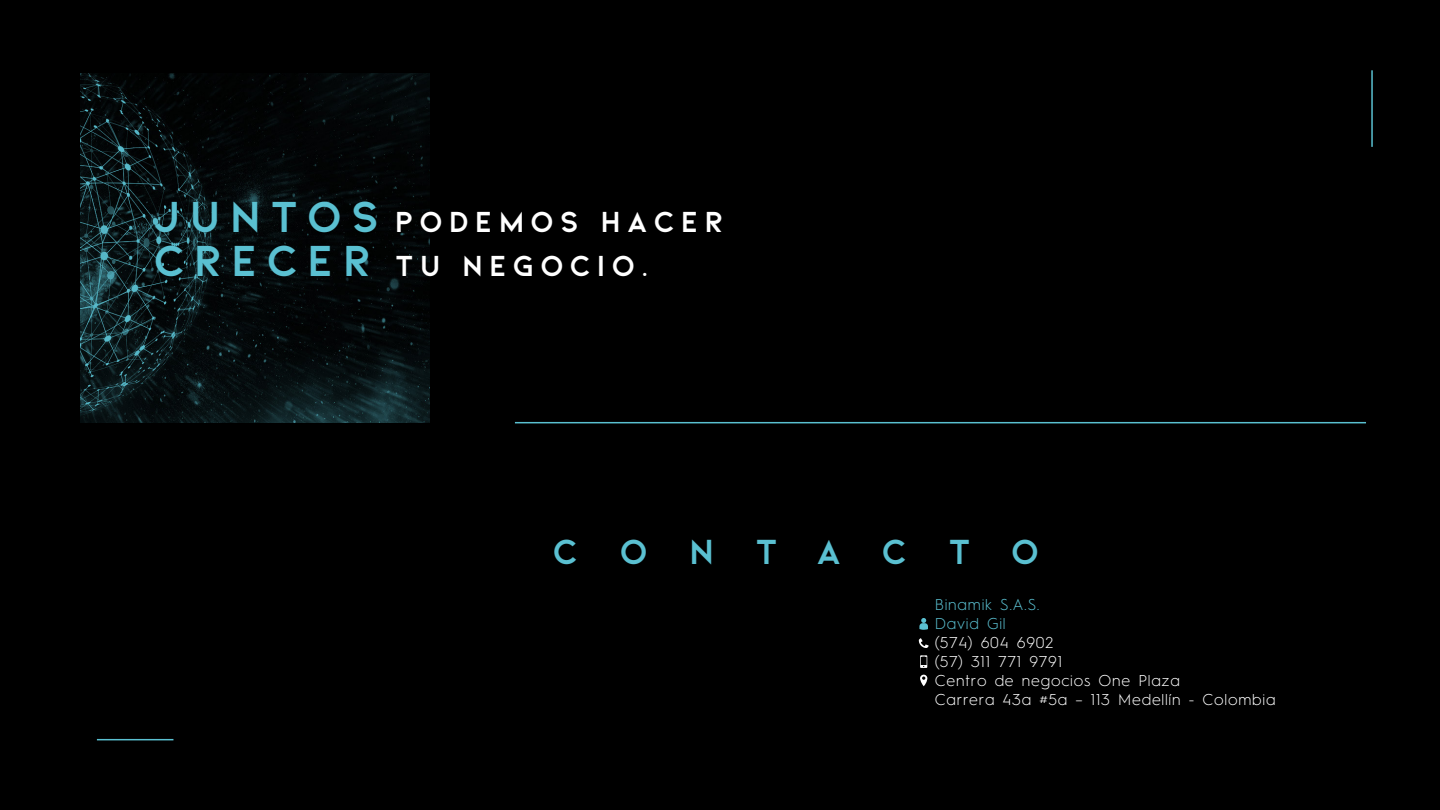
<style>
.page{position:relative;width:1440px;height:810px;background:#000}
.page>*{position:absolute;margin:0;border:0;box-sizing:border-box;transform-origin:0 0}
.t1{font:700 36.75px "Kiona";letter-spacing:1.125em;color:#5ac0d1}
.t2{font:700 30.6px/44.4px "Kiona";letter-spacing:.2em;color:#fff}
.t3{font:300 15.75px/18.9px "Hurme Geometric Sans 1";letter-spacing:.05em;color:#fff}
.t4{font:300 15.75px/18.9px "Hurme Geometric Sans 1";letter-spacing:.05em;color:#5ac0d1}
.s1{font-size:45.75px;color:#5ac0d1}
</style>
<div class="page">
<hr style="left:1371px;top:70px;width:2px;height:77px;background:#5ac0d1">
<hr style="left:97px;top:739px;width:76px;height:1px;background:#5ac0d1">
<svg style="left:918px;top:638px;width:11px;height:10px"></svg>
<svg style="left:920px;top:675px;width:7px;height:11px"></svg>
<svg style="left:919px;top:618px;width:9px;height:12px"></svg>
<svg style="left:920px;top:655px;width:7px;height:13px"></svg>
<img style="left:80px;top:73px;width:349px;height:350px">
<hr style="left:515px;top:422px;width:851px;height:1px;background:#5ac0d1">
<h2 class="t2" style="left:154px;top:199px;width:571px"><span class="s1">JUNTOS</span> PODEMOS HACER<br><span class="s1">CRECER</span> TU NEGOCIO.</h2>
<h1 class="t1" style="left:553px;top:530px;width:488px">CONTACTO</h1>
<p class="t4" style="left:935px;top:594px;width:106px">Binamik S.A.S.<br>David Gil</p>
<p class="t3" style="left:935px;top:632px;width:342px">(574) 604 6902<br>(57) 311 771 9791<br>Centro de negocios One Plaza<br>Carrera 43a #5a – 113 Medellín - Colombia</p>
</div>
